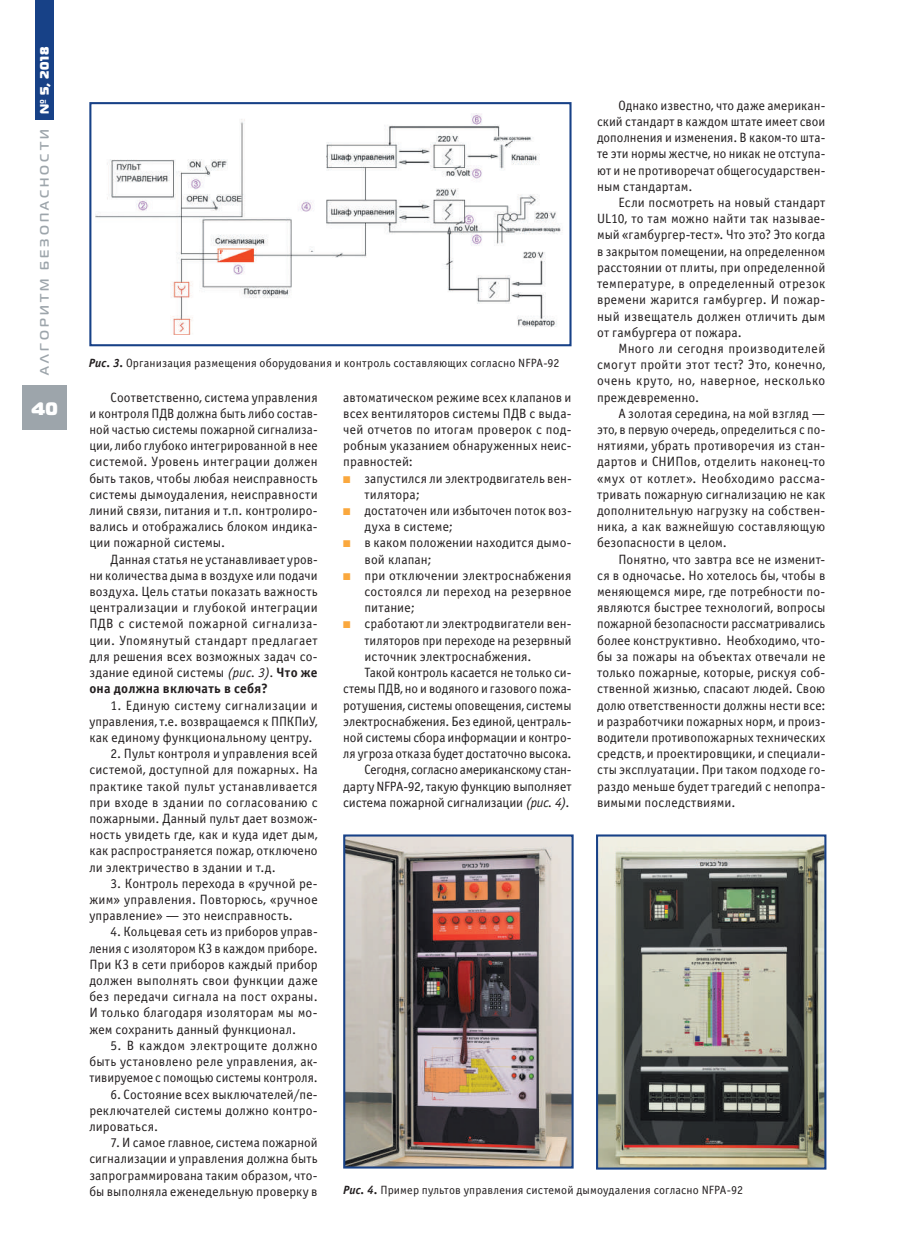
<style>
.page{position:relative;width:902px;height:1255px;background:#fff}
.page>*{position:absolute;margin:0;border:0;box-sizing:border-box;transform-origin:0 0}
.t1{font:18px "Magistral Black C";color:#fff}
.t2{font:13.5px/16.2px "Officina Sans C";letter-spacing:.01em;color:#231f20;text-align:justify}
.t3{font:13.5px "Officina Sans C";letter-spacing:-.015em;color:#231f20}
.t4{font:13.5px "Officina Sans C";letter-spacing:-.02em;color:#231f20}
.t5{font:13.5px "Officina Sans C";letter-spacing:-.01em;color:#231f20}
.t6{font:700 12.3px "Magistral C";letter-spacing:.255em;color:#9da5ab}
.t7{font:12.3px "Magistral Black C";color:#fff}
.t8{font:12px "Officina Sans C";letter-spacing:.015em;color:#231f20}
.s1{font-weight:700;font-style:italic}
.s2{font-style:italic}
.s3{font-weight:700}
.s4{color:#faa83e}
</style>
<div class="page">
<div style="left:22px;top:385px;width:45px;height:45px;background:#9da5ab"></div>
<div style="left:36px;top:0;width:18px;height:119px;background:#174187"></div>
<img style="left:96px;top:113px;width:465px;height:222px">
<div style="left:89px;top:102px;width:482px;height:244px;border:2px solid #174187"></div>
<img style="left:599px;top:837px;width:224px;height:329px">
<div style="left:596px;top:834px;width:230px;height:335px;border:2px solid #174187"></div>
<img style="left:346px;top:837px;width:224px;height:328px">
<div style="left:343px;top:834px;width:230px;height:334px;border:2px solid #174187"></div>
<p class="t7" style="left:37px;top:114px;width:68px;rotate:-90deg">№ 5, 2018</p>
<p class="t6" style="left:37px;top:375px;width:248px;rotate:-90deg">Алгоритм безопасности</p>
<h1 class="t1" style="left:32px;top:397px;width:28px">40</h1>
<p class="t2" style="left:597px;top:97px;width:230px;text-indent:21px">Однако известно, что даже американ&shy;ский стандарт в каждом штате имеет свои дополнения и изменения. В каком-то шта&shy;те эти нормы жестче, но никак не отступа&shy;ют и не противоречат общегосударствен&shy;ным стандартам.</p>
<p class="t2" style="left:597px;top:195px;width:230px;text-indent:21px">Если посмотреть на новый стандарт UL10, то там можно найти так называе&shy;мый «гамбургер-тест». Что это? Это когда в закрытом помещении, на определенном расстоянии от плиты, при определенной температуре, в определенный отрезок времени жарится гамбургер. И пожар&shy;ный извещатель должен отличить дым от гамбургера от пожара.</p>
<p class="t2" style="left:597px;top:340px;width:230px;text-indent:21px">Много ли сегодня производителей смогут пройти этот тест? Это, конечно, очень круто, но, наверное, несколько преждевременно.</p>
<p class="t2" style="left:597px;top:405px;width:230px;text-indent:21px">А золотая середина, на мой взгляд — это, в первую очередь, определиться с по&shy;нятиями, убрать противоречия из стан&shy;дартов и СНИПов, отделить наконец-то «мух от котлет». Необходимо рассма&shy;тривать пожарную сигнализацию не как дополнительную нагрузку на собствен&shy;ника, а как важнейшую составляющую безопасности в целом.</p>
<p class="t2" style="left:597px;top:551px;width:230px;text-indent:21px">Понятно, что завтра все не изменит&shy;ся в одночасье. Но хотелось бы, чтобы в меняющемся мире, где потребности по&shy;являются быстрее технологий, вопросы пожарной безопасности рассматривались более конструктивно. Необходимо, что&shy;бы за пожары на объектах отвечали не только пожарные, которые, рискуя соб&shy;ственной жизнью, спасают людей. Свою долю ответственности должны нести все: и разработчики пожарных норм, и произ&shy;водители противопожарных технических средств, и проектировщики, и специали&shy;сты эксплуатации. При таком подходе го&shy;раздо меньше будет трагедий с непопра&shy;вимыми последствиями.</p>
<p class="t8" style="left:89px;top:356px;width:472px"><span class="s1">Рис. 3.</span> Организация размещения оборудования и контроль составляющих согласно NFPA-92</p>
<p class="t2" style="left:89px;top:389px;width:230px;text-indent:21px">Соответственно, система управления и контроля ПДВ должна быть либо состав&shy;ной частью системы пожарной сигнализа&shy;ции, либо глубоко интегрированной в нее системой. Уровень интеграции должен быть таков, чтобы любая неисправность системы дымоудаления, неисправности линий связи, питания и т.п. контролиро&shy;вались и отображались блоком индика&shy;ции пожарной системы.</p>
<p class="t2" style="left:89px;top:551px;width:230px;text-indent:21px">Данная статья не устанавливает уров&shy;ни количества дыма в воздухе или подачи воздуха. Цель статьи показать важность централизации и глубокой интеграции ПДВ с системой пожарной сигнализа&shy;ции. Упомянутый стандарт предлагает для решения всех возможных задач со&shy;здание единой системы <span class="s2">(рис. 3)</span>. <span class="s3">Что же она должна включать в себя?</span></p>
<p class="t2" style="left:89px;top:697px;width:230px;text-indent:21px">1. Единую систему сигнализации и управления, т.е. возвращаемся к ППКПиУ, как единому функциональному центру.</p>
<p class="t2" style="left:89px;top:745px;width:230px;text-indent:21px">2. Пульт контроля и управления всей системой, доступной для пожарных. На практике такой пульт устанавливается при входе в здании по согласованию с пожарными. Данный пульт дает возмож&shy;ность увидеть где, как и куда идет дым, как распространяется пожар, отключено ли электричество в здании и т.д.</p>
<p class="t2" style="left:89px;top:875px;width:230px;text-indent:21px">3. Контроль перехода в «ручной ре&shy;жим» управления. Повторюсь, «ручное управление» — это неисправность.</p>
<p class="t2" style="left:89px;top:924px;width:230px;text-indent:21px">4. Кольцевая сеть из приборов управ&shy;ления с изолятором КЗ в каждом приборе.<br>При КЗ в сети приборов каждый прибор должен выполнять свои функции даже без передачи сигнала на пост охраны.<br>И только благодаря изоляторам мы мо&shy;жем сохранить данный функционал.</p>
<p class="t2" style="left:89px;top:1037px;width:230px;text-indent:21px">5. В каждом электрощите должно быть установлено реле управления, ак&shy;тивируемое с помощью системы контроля.</p>
<p class="t2" style="left:89px;top:1086px;width:230px;text-indent:21px">6. Состояние всех выключателей/пе&shy;реключателей системы должно контро&shy;лироваться.</p>
<p class="t2" style="left:89px;top:1134px;width:230px;text-indent:21px">7. И самое главное, система пожарной сигнализации и управления должна быть запрограммирована таким образом, что&shy;бы выполняла еженедельную проверку в</p>
<p class="t2" style="left:343px;top:389px;width:230px">автоматическом режиме всех клапанов и всех вентиляторов системы ПДВ с выда&shy;чей отчетов по итогам проверок с под&shy;робным указанием обнаруженных неис&shy;правностей:</p>
<p class="t2" style="left:364px;top:470px;width:209px;text-indent:-21px"><span class="s4">■</span> запустился ли электродвигатель вен&shy;тилятора;</p>
<p class="t2" style="left:364px;top:502px;width:209px;text-indent:-21px"><span class="s4">■</span> достаточен или избыточен поток воз&shy;духа в системе;</p>
<p class="t2" style="left:364px;top:535px;width:208px;text-indent:-21px"><span class="s4">■</span> в каком положении находится дымо&shy;вой клапан;</p>
<p class="t2" style="left:364px;top:567px;width:208px;text-indent:-21px"><span class="s4">■</span> при отключении электроснабжения состоялся ли переход на резервное питание;</p>
<p class="t2" style="left:343px;top:616px;width:230px"><span class="s4">■</span> сработают ли электродвигатели вен-</p>
<p class="t2" style="left:364px;top:632px;width:208px">тиляторов при переходе на резервный</p>
<p class="t2" style="left:364px;top:648px;width:168px">источник электроснабжения.</p>
<p class="t2" style="left:364px;top:664px;width:208px">Такой контроль касается не только си-</p>
<p class="t2" style="left:343px;top:681px;width:230px">стемы ПДВ, но и водяного и газового пожа-</p>
<p class="t2" style="left:343px;top:697px;width:230px">ротушения, системы оповещения, системы</p>
<p class="t2" style="left:343px;top:713px;width:230px">электроснабжения. Без единой, централь-</p>
<p class="t2" style="left:343px;top:729px;width:230px">ной системы сбора информации и контро-</p>
<p class="t2" style="left:343px;top:745px;width:230px">ля угроза отказа будет достаточно высока.</p>
<p class="t4" style="left:364px;top:762px;width:208px">Сегодня, согласно американскому стан-</p>
<p class="t5" style="left:343px;top:778px;width:230px">дарту NFPA-92, такую функцию выполняет</p>
<p class="t3" style="left:343px;top:794px;width:228px">система пожарной сигнализации <span class="s2">(рис. 4)</span>.</p>
<p class="t8" style="left:343px;top:1183px;width:401px"><span class="s1">Рис. 4.</span> Пример пультов управления системой дымоудаления согласно NFPA-92</p>
</div>
